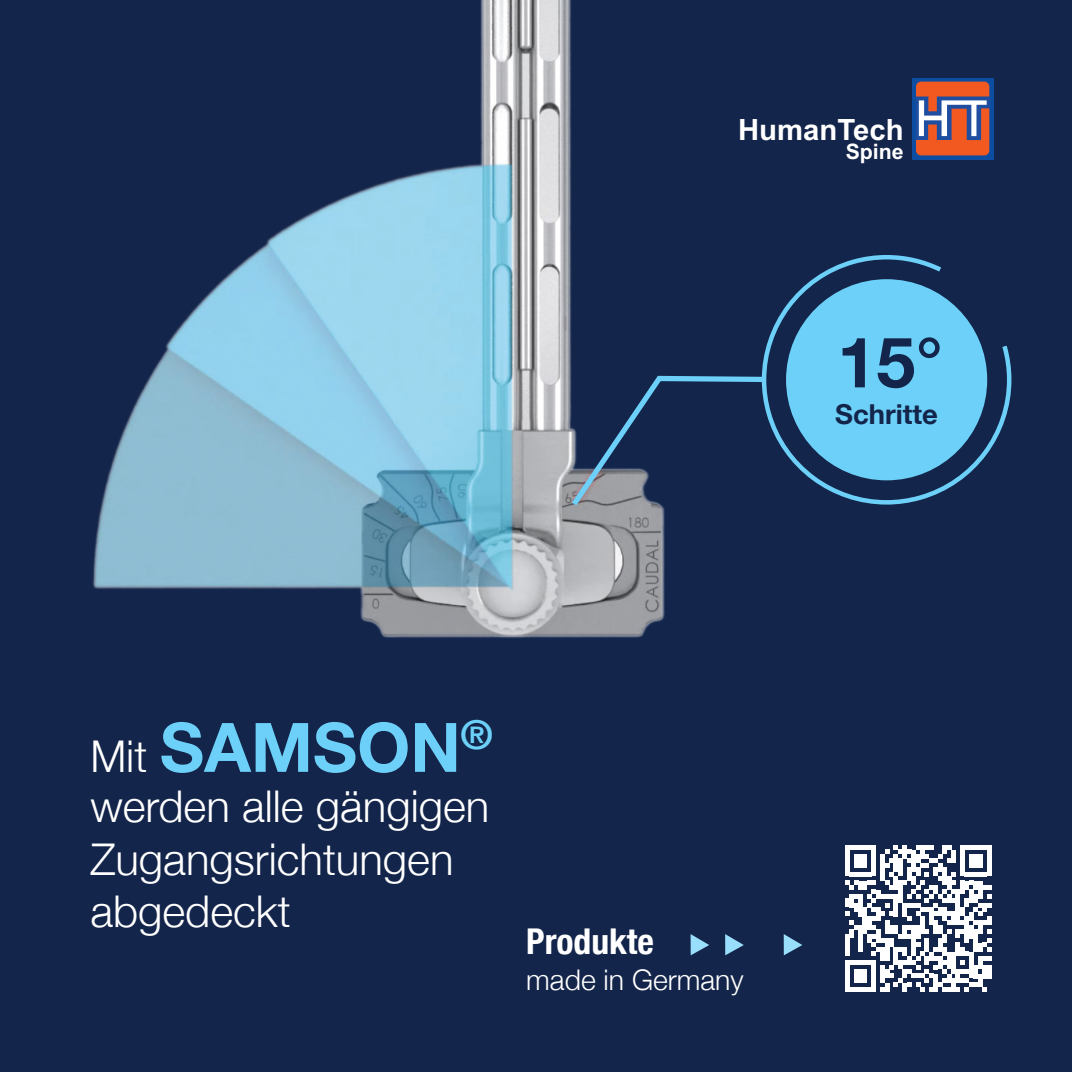
<style>
.page{position:relative;width:1072px;height:1072px;background:#fff}
.page>*{position:absolute;margin:0;border:0;box-sizing:border-box;transform-origin:0 0}
.t1{font:700 70px "Helvetica Neue";color:#13254a}
.t2{font:700 68.25px "Helvetica Neue";color:#6dd0f9}
.t3{font:300 43.75px/52.5px "Helvetica Neue";color:#fff}
.t4{font:700 condensed 35.52px "Helvetica Neue";color:#fff}
.t5{font:700 29.22px "Arial";color:#fff}
.t6{font:300 28.35px "Helvetica Neue";color:#fff}
.t7{font:700 27.47px "Helvetica Neue";color:#13254a}
.t8{font:700 21.35px "Arial";color:#fff}
.s1{font-weight:300;font-size:43.75px;color:#fff}
</style>
<div class="page">
<div style="left:0;top:0;width:1071px;height:1071px;background:#13254a"></div>
<svg style="left:912px;top:78px;width:81px;height:81px"></svg>
<div style="left:916px;top:82px;width:73px;height:73px;background:#f15921;border-radius:5px"></div>
<svg style="left:915px;top:96px;width:75px;height:44px"></svg>
<img style="left:93px;top:0;width:572px;height:638px">
<svg style="left:845px;top:845px;width:146px;height:146px"></svg>
<div style="left:986px;top:964px;width:5px;height:14px;background:#fff"></div>
<svg style="left:690px;top:934px;width:19px;height:21px"></svg>
<svg style="left:725px;top:934px;width:18px;height:21px"></svg>
<svg style="left:783px;top:934px;width:19px;height:21px"></svg>
<svg style="left:762px;top:255px;width:249px;height:249px"></svg>
<div style="left:786px;top:279px;width:201px;height:201px;background:#6dd0f9;border-radius:50%"></div>
<svg style="left:567px;top:373px;width:203px;height:138px"></svg>
<p class="t5" style="left:738px;top:110px;width:167px">HumanTech</p>
<p class="t8" style="left:845px;top:137px;width:60px">Spine</p>
<h1 class="t1" style="left:837px;top:307px;width:107px">15°</h1>
<p class="t7" style="left:835px;top:393px;width:104px">Schritte</p>
<h2 class="t2" style="left:90px;top:694px;width:404px"><span class="s1">Mit</span> SAMSON<sup>®</sup></h2>
<p class="t3" style="left:90px;top:777px;width:400px">werden alle gängigen<br>Zugangsrichtungen abgedeckt</p>
<p class="t4" style="left:526px;top:912px;width:129px">Produkte</p>
<p class="t6" style="left:526px;top:957px;width:219px">made in Germany</p>
</div>
